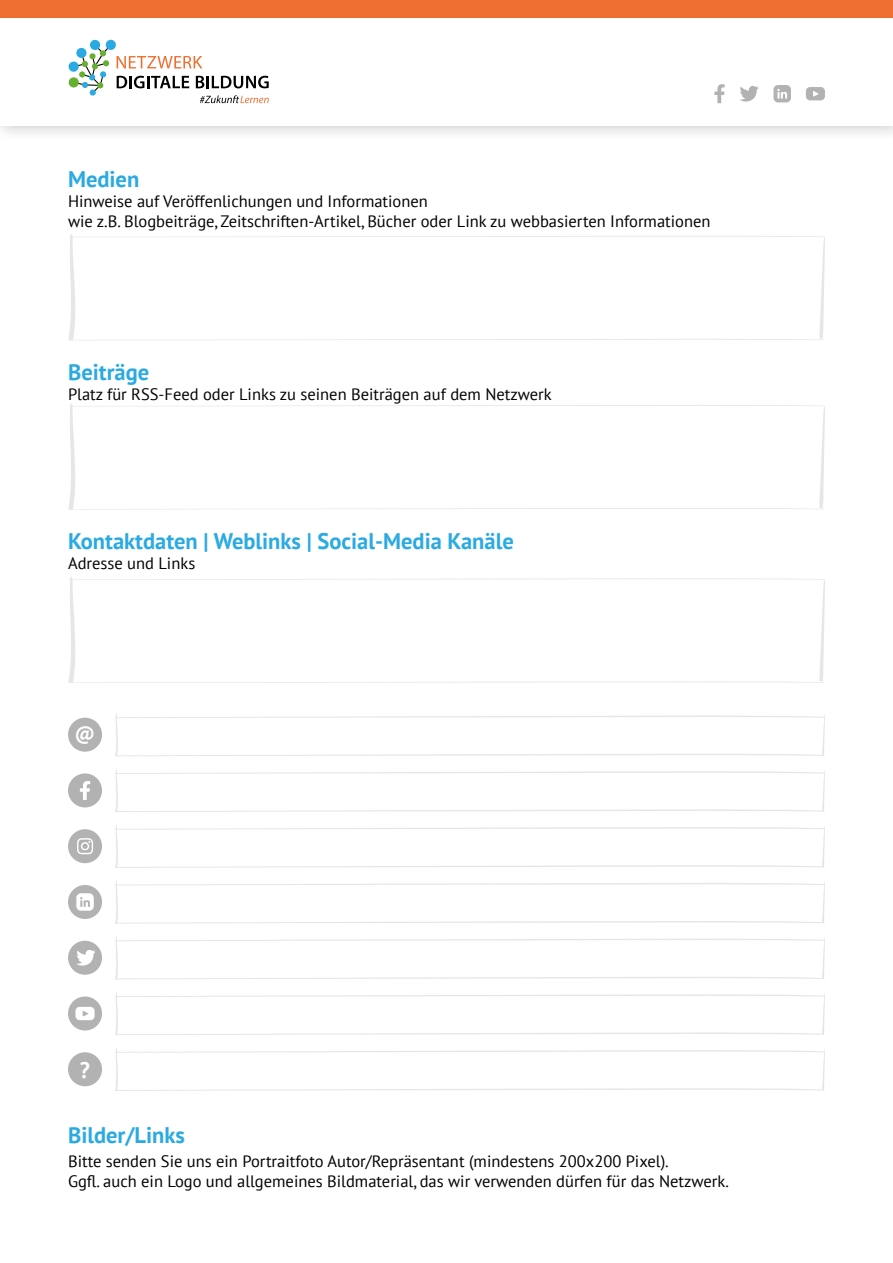
<style>
.page{position:relative;width:893px;height:1263px;background:#fff}
.page>*{position:absolute;margin:0;border:0;box-sizing:border-box;transform-origin:0 0}
.t1{font:700 22.5px "PT Sans";color:#2baae2}
.t2{font:700 22.5px "PT Sans";color:#fff}
.t3{font:700 19.2px "PT Sans";color:#fff}
.t4{font:16.5px/19.8px "PT Sans";color:#000}
</style>
<div class="page">
<div style="left:0;top:6px;width:893px;height:136px;background:#000;opacity:.2"></div>
<div style="left:0;top:17px;width:893px;height:108px;background:#fff"></div>
<svg style="left:740px;top:86px;width:19px;height:16px"></svg>
<svg style="left:714px;top:84px;width:11px;height:19px"></svg>
<svg style="left:773px;top:85px;width:18px;height:17px"></svg>
<svg style="left:806px;top:87px;width:19px;height:13px"></svg>
<svg style="left:68px;top:39px;width:201px;height:64px"></svg>
<div style="left:0;top:0;width:893px;height:17px;background:#ed6e30"></div>
<svg style="left:68px;top:234px;width:757px;height:106px"></svg>
<svg style="left:68px;top:403px;width:757px;height:107px"></svg>
<svg style="left:68px;top:577px;width:757px;height:106px"></svg>
<div style="left:68px;top:718px;width:34px;height:34px;background:#b3b2b2;border-radius:50%"></div>
<svg style="left:115px;top:713px;width:710px;height:43px"></svg>
<div style="left:68px;top:773px;width:34px;height:34px;background:#b3b2b2;border-radius:50%"></div>
<svg style="left:80px;top:781px;width:10px;height:19px"></svg>
<svg style="left:115px;top:769px;width:710px;height:43px"></svg>
<div style="left:68px;top:829px;width:34px;height:34px;background:#b3b2b2;border-radius:50%"></div>
<svg style="left:77px;top:838px;width:16px;height:16px"></svg>
<svg style="left:115px;top:825px;width:710px;height:43px"></svg>
<div style="left:68px;top:885px;width:34px;height:34px;background:#b3b2b2;border-radius:50%"></div>
<svg style="left:76px;top:893px;width:18px;height:18px"></svg>
<svg style="left:115px;top:881px;width:710px;height:43px"></svg>
<div style="left:68px;top:941px;width:34px;height:34px;background:#b3b2b2;border-radius:50%"></div>
<svg style="left:76px;top:950px;width:19px;height:16px"></svg>
<svg style="left:115px;top:936px;width:710px;height:43px"></svg>
<div style="left:68px;top:996px;width:34px;height:34px;background:#b3b2b2;border-radius:50%"></div>
<svg style="left:75px;top:1007px;width:20px;height:13px"></svg>
<svg style="left:115px;top:992px;width:710px;height:43px"></svg>
<div style="left:68px;top:1052px;width:34px;height:34px;background:#b3b2b2;border-radius:50%"></div>
<svg style="left:115px;top:1048px;width:710px;height:43px"></svg>
<h1 class="t1" style="left:68px;top:164px;width:73px">Medien</h1>
<p class="t4" style="left:68px;top:191px;width:644px">Hinweise auf Veröffenlichungen und Informationen<br>wie z.B. Blogbeiträge, Zeitschriften-Artikel, Bücher oder Link zu webbasierten Informationen</p>
<h1 class="t1" style="left:68px;top:357px;width:83px">Beiträge</h1>
<p class="t4" style="left:68px;top:384px;width:485px">Platz für RSS-Feed oder Links zu seinen Beiträgen auf dem Netzwerk</p>
<h1 class="t1" style="left:68px;top:526px;width:447px">Kontaktdaten | Weblinks | Social-Media Kanäle</h1>
<p class="t4" style="left:68px;top:553px;width:129px">Adresse und Links</p>
<p class="t3" style="left:75px;top:720px;width:22px">@</p>
<h1 class="t2" style="left:80px;top:1055px;width:12px">?</h1>
<h1 class="t1" style="left:68px;top:1120px;width:119px">Bilder/Links</h1>
<p class="t4" style="left:68px;top:1151px;width:662px">Bitte senden Sie uns ein Portraitfoto Autor/Repräsentant (mindestens 200x200 Pixel).<br>Ggfl. auch ein Logo und allgemeines Bildmaterial, das wir verwenden dürfen für das Netzwerk.</p>
</div>
